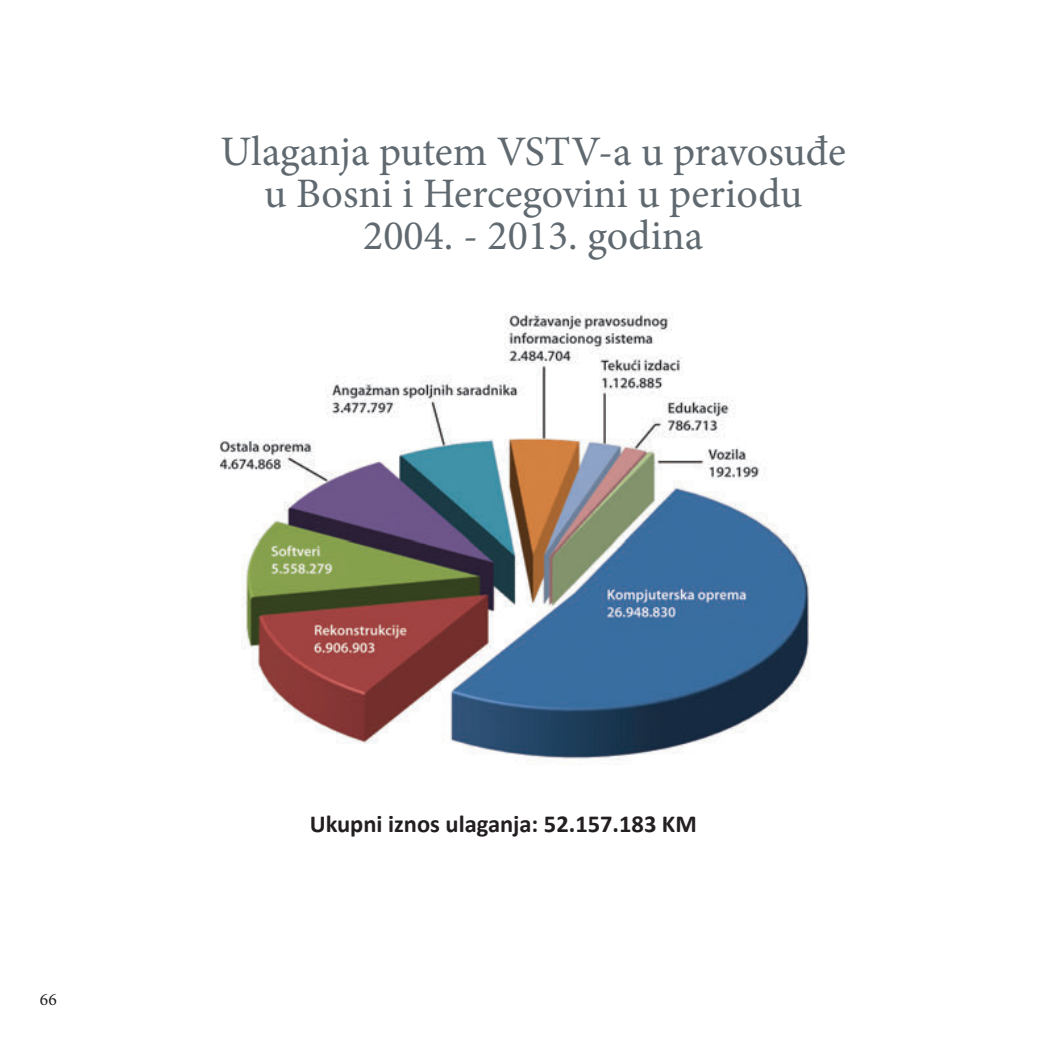
<style>
.page{position:relative;width:1042px;height:1042px;background:#fff}
.page>*{position:absolute;margin:0;border:0;box-sizing:border-box;transform-origin:0 0}
.t1{font:42px/42px "Minion Pro";color:#5f696f;text-align:center}
.t2{font:700 24.5px "Calibri";color:#231f20}
.t3{font:17.5px "Minion Pro";color:#231f20}
</style>
<div class="page">
<img style="left:220px;top:312px;width:590px;height:449px">
<p class="t1" style="left:221px;top:131px;width:627px">Ulaganja putem VSTV-a u pravosuđe u Bosni i Hercegovini u periodu<br>2004. - 2013. godina</p>
<p class="t3" style="left:40px;top:988px;width:18px">66</p>
<p class="t2" style="left:310px;top:808px;width:389px">Ukupni iznos ulaganja: 52.157.183 KM</p>
</div>
